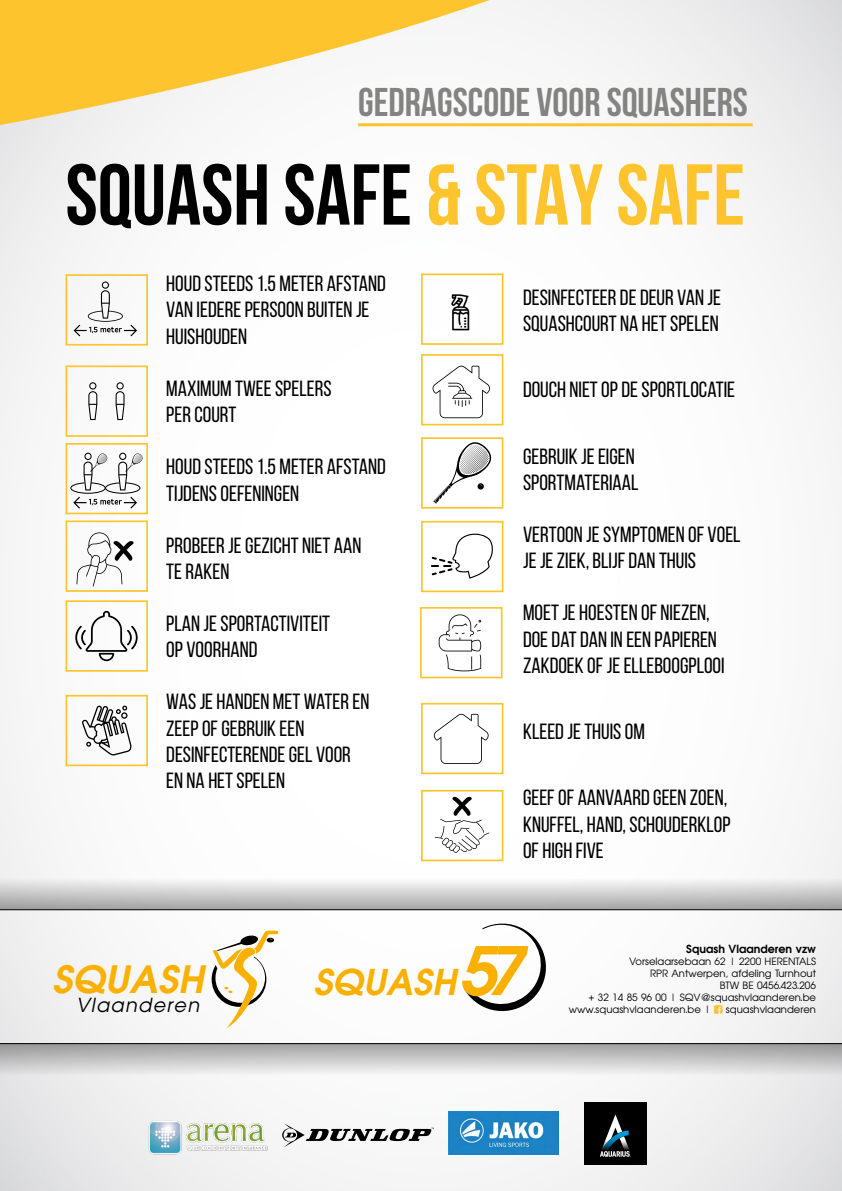
<style>
.page{position:relative;width:842px;height:1191px;background:#fff}
.page>*{position:absolute;margin:0;border:0;box-sizing:border-box;transform-origin:0 0}
.t1{font:700 86.1px "Bebas Neue";color:#000}
.t2{font:700 40.1px "Bebas Neue";color:#838382}
.t3{font:italic 700 37.4px "Avian";color:#fab000}
.t4{font:italic 700 35.3px "Avian";color:#fab000}
.t5{font:22px/26.4px "Bebas Neue";color:#000}
.t6{font:italic 19.3px "Avian";letter-spacing:.07em;color:#000}
.t7{font:700 11.1px "Avian";color:#000}
.t8{font:10px "Avian";color:#000}
.s1{color:#fdc42d}
.s2{font-size:66.2px}
</style>
<div class="page">
<img style="left:0;top:0;width:842px;height:1191px">
<svg style="left:0;top:0;width:771px;height:145px;fill:#f8f2f2"></svg>
<svg style="left:212px;top:930px;width:67px;height:98px"></svg>
<svg style="left:74px;top:281px;width:63px;height:55px"></svg>
<svg style="left:434px;top:713px;width:55px;height:51px"></svg>
<svg style="left:76px;top:532px;width:58px;height:54px"></svg>
<svg style="left:439px;top:614px;width:42px;height:57px"></svg>
<svg style="left:74px;top:611px;width:64px;height:50px"></svg>
<svg style="left:435px;top:796px;width:54px;height:57px"></svg>
<svg style="left:432px;top:365px;width:58px;height:53px"></svg>
<div style="left:66px;top:274px;width:82px;height:71px;border:2px solid #fdc42d"></div>
<div style="left:66px;top:443px;width:82px;height:71px;border:2px solid #fdc42d"></div>
<div style="left:66px;top:520px;width:82px;height:72px;border:2px solid #fdc42d"></div>
<div style="left:66px;top:365px;width:82px;height:72px;border:2px solid #fdc42d"></div>
<div style="left:66px;top:600px;width:82px;height:71px;border:2px solid #fdc42d"></div>
<div style="left:66px;top:695px;width:82px;height:71px;border:2px solid #fdc42d"></div>
<div style="left:421px;top:354px;width:82px;height:71px;border:2px solid #fdc42d"></div>
<div style="left:421px;top:273px;width:82px;height:72px;border:2px solid #fdc42d"></div>
<div style="left:421px;top:521px;width:82px;height:71px;border:2px solid #fdc42d"></div>
<div style="left:421px;top:790px;width:82px;height:71px;border:2px solid #fdc42d"></div>
<svg style="left:433px;top:440px;width:61px;height:64px"></svg>
<div style="left:421px;top:437px;width:82px;height:71px;border:2px solid #fdc42d"></div>
<div style="left:421px;top:703px;width:82px;height:71px;border:2px solid #fdc42d"></div>
<div style="left:420px;top:607px;width:82px;height:71px;border:2px solid #fdc42d"></div>
<svg style="left:70px;top:452px;width:73px;height:56px"></svg>
<svg style="left:116px;top:382px;width:9px;height:38px"></svg>
<svg style="left:88px;top:382px;width:9px;height:38px"></svg>
<img style="left:447px;top:294px;width:28px;height:37px">
<svg style="left:431px;top:532px;width:62px;height:46px"></svg>
<svg style="left:464px;top:921px;width:88px;height:96px"></svg>
<hr style="left:0;top:909px;width:842px;height:1px;background:#000">
<div style="left:0;top:877px;width:842px;height:32px;background:linear-gradient(to bottom,#fcfcfc,#a7a7a7)"></div>
<div style="left:0;top:1043px;width:842px;height:32px;background:linear-gradient(to bottom,#9d9d9d,#ededee)"></div>
<img style="left:448px;top:1111px;width:110px;height:43px">
<img style="left:138px;top:1111px;width:146px;height:50px">
<svg style="left:282px;top:1123px;width:152px;height:24px"></svg>
<div style="left:584px;top:1102px;width:63px;height:62px;background:#000"></div>
<svg style="left:600px;top:1114px;width:30px;height:42px"></svg>
<hr style="left:358px;top:123px;width:395px;height:3px;background:#fdc42d">
<svg style="left:82px;top:705px;width:51px;height:50px"></svg>
<svg style="left:714px;top:1004px;width:9px;height:9px"></svg>
<h2 class="t2" style="left:358px;top:80px;width:391px">GEDRAGSCODE VOOR SQUASHERS</h2>
<h1 class="t1" style="left:66px;top:148px;width:681px">SQUASH SAFE <span class="s1">&amp; STAY SAFE</span></h1>
<p class="t5" style="left:166px;top:270px;width:221px">HOUD STEEDS 1.5 METER AFSTAND<br>VAN IEDERE PERSOON BUITEN JE<br>HUISHOUDEN</p>
<p class="t5" style="left:166px;top:375px;width:167px">MAXIMUM TWEE SPELERS<br>PER COURT</p>
<p class="t5" style="left:166px;top:453px;width:221px">HOUD STEEDS 1.5 METER AFSTAND<br>TIJDENS OEFENINGEN</p>
<p class="t5" style="left:166px;top:531px;width:197px">PROBEER JE GEZICHT NIET AAN<br>TE RAKEN</p>
<p class="t5" style="left:166px;top:610px;width:165px">PLAN JE SPORTACTIVITEIT<br>OP VOORHAND</p>
<p class="t5" style="left:166px;top:688px;width:205px">WAS JE HANDEN MET WATER EN<br>ZEEP OF GEBRUIK EEN<br>DESINFECTERENDE GEL VOOR<br>EN NA HET SPELEN</p>
<p class="t5" style="left:523px;top:284px;width:200px">DESINFECTEER DE DEUR VAN JE<br>SQUASHCOURT NA HET SPELEN</p>
<p class="t5" style="left:523px;top:376px;width:214px">DOUCH NIET OP DE SPORTLOCATIE</p>
<p class="t5" style="left:523px;top:442px;width:117px">GEBRUIK JE EIGEN<br>SPORTMATERIAAL</p>
<p class="t5" style="left:523px;top:521px;width:219px">VERTOON JE SYMPTOMEN OF VOEL<br>JE JE ZIEK, BLIJF DAN THUIS</p>
<p class="t5" style="left:523px;top:599px;width:203px">MOET JE HOESTEN OF NIEZEN,<br>DOE DAT DAN IN EEN PAPIEREN<br>ZAKDOEK OF JE ELLEBOOGPLOOI</p>
<p class="t5" style="left:523px;top:718px;width:123px">KLEED JE THUIS OM</p>
<p class="t5" style="left:523px;top:784px;width:209px">GEEF OF AANVAARD GEEN ZOEN,<br>KNUFFEL, HAND, SCHOUDERKLOP<br>OF HIGH FIVE</p>
<h3 class="t3" style="left:52px;top:955px;width:153px">SQUASH</h3>
<p class="t6" style="left:76px;top:993px;width:125px">Vlaanderen</p>
<h3 class="t4" style="left:313px;top:959px;width:211px">SQUASH<span class="s2">57</span></h3>
<p class="t7" style="left:686px;top:941px;width:131px">Squash Vlaanderen vzw</p>
<p class="t8" style="left:629px;top:955px;width:188px">Vorselaarsebaan 62 | 2200 HERENTALS</p>
<p class="t8" style="left:650px;top:967px;width:167px">RPR Antwerpen, afdeling Turnhout</p>
<p class="t8" style="left:720px;top:979px;width:98px">BTW BE 0456.423.206</p>
<p class="t8" style="left:589px;top:991px;width:229px">+ 32 14 85 96 00 | SQV@squashvlaanderen.be</p>
<p class="t8" style="left:569px;top:1003px;width:143px">www.squashvlaanderen.be |</p>
<p class="t8" style="left:726px;top:1003px;width:92px">squashvlaanderen</p>
</div>
